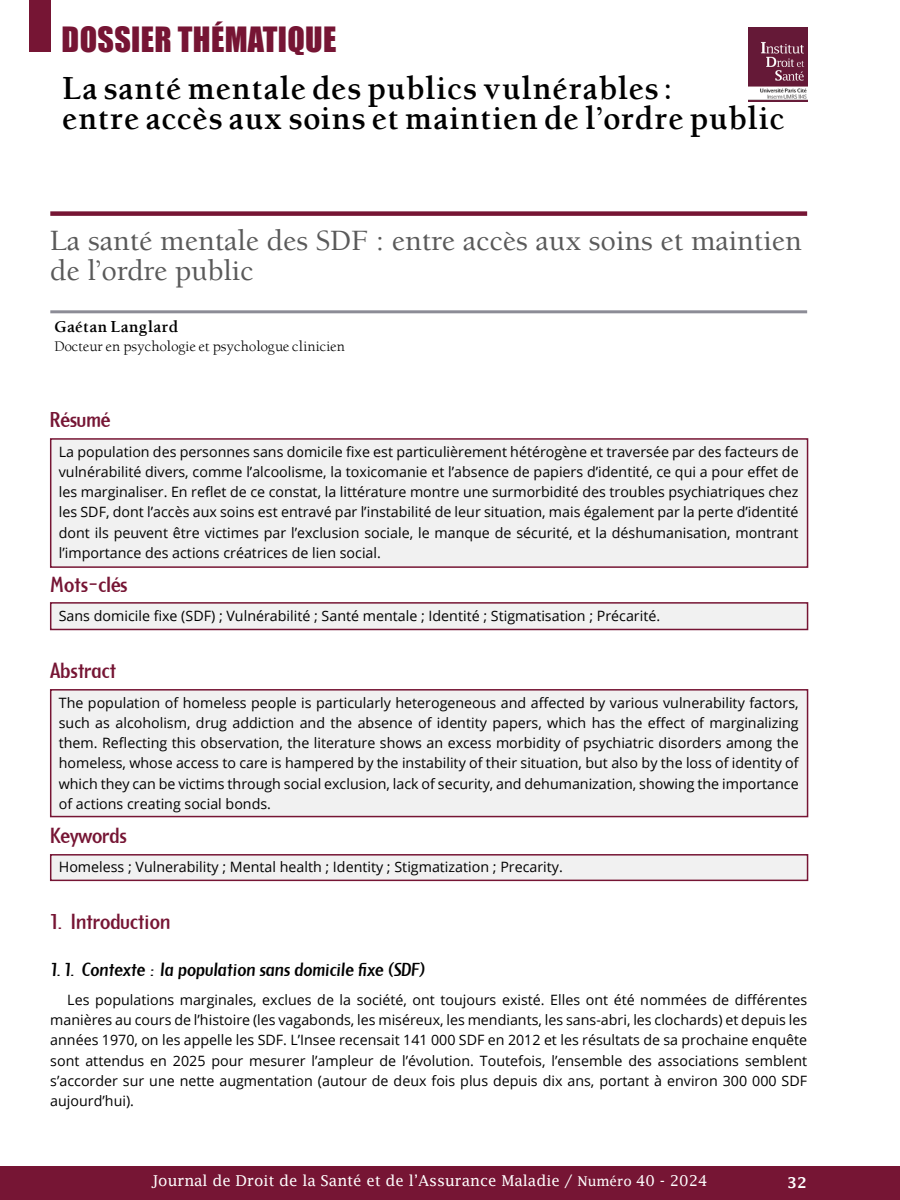
<style>
.page{position:relative;width:900px;height:1200px;background:#fff}
.page>*{position:absolute;margin:0;border:0;box-sizing:border-box;transform-origin:0 0}
.RTDS_Titres_Sections{font:31.95px "Impact";letter-spacing:.01em;color:#761534}
.RTDS_ET1{font:700 30px/30px "Berkeley Oldstyle";color:#000}
.RTDS_TC2{font:500 30px/30px "Berkeley";color:#5a5a5a}
.RTDS_TA1{font:24px "Berkeley";color:#761534}
.RTDS_LT1{font:21px "Berkeley";color:#000}
.t1{font:15px "Lucida Fax";color:#fff}
.RTDS_ANP{font:700 15px "Berkeley Oldstyle";color:#000}
.t2{font:600 15px "Lucida Fax";color:#fff}
.RTDS_Texte{font:14.25px/20.2px "Open Sans";color:#000;text-align:justify}
.RTDS_AF{font:13.5px "Berkeley Oldstyle";color:#000}
.t3{font:13.5px "Lucida Fax";color:#fff}
</style>
<div class="page">
<div style="left:50px;top:854px;width:758px;height:27px;background:#f1f1f1;border:2px solid #761534"></div>
<div style="left:50px;top:689px;width:758px;height:128px;background:#f1f1f1;border:2px solid #761534"></div>
<div style="left:50px;top:602px;width:758px;height:28px;background:#f1f1f1;border:2px solid #761534"></div>
<div style="left:50px;top:438px;width:758px;height:130px;background:#f1f1f1;border:2px solid #761534"></div>
<div style="left:0;top:1167px;width:900px;height:33px;background:#761534"></div>
<div style="left:30px;top:0;width:21px;height:51px;background:#761534"></div>
<img style="left:749px;top:27px;width:58px;height:75px">
<div style="left:50px;top:211px;width:757px;height:5px;background:#761534"></div>
<hr style="left:50px;top:310px;width:757px;height:3px;background:#8c8c96">
<p class="RTDS_Titres_Sections" style="left:62px;top:14px;width:276px">DOSSIER THÉMATIQUE</p>
<p class="RTDS_ET1" style="left:62px;top:74px;width:724px">La santé mentale des publics vulnérables :<br>entre accès aux soins et maintien de l’ordre public</p>
<p class="RTDS_TC2" style="left:50px;top:226px;width:753px">La santé mentale des SDF : entre accès aux soins et maintien de l’ordre public</p>
<p class="RTDS_ANP" style="left:55px;top:318px;width:126px">Gaétan Langlard</p>
<p class="RTDS_AF" style="left:55px;top:338px;width:292px">Docteur en psychologie et psychologue clinicien</p>
<p class="RTDS_TA1" style="left:50px;top:408px;width:62px">Résumé</p>
<p class="RTDS_Texte" style="left:59px;top:441px;width:741px">La population des personnes sans domicile fixe est particulièrement hétérogène et traversée par des facteurs de vulnérabilité divers, comme l’alcoolisme, la toxicomanie et l’absence de papiers d’identité, ce qui a pour effet de les marginaliser. En reflet de ce constat, la littérature montre une surmorbidité des troubles psychiatriques chez les SDF, dont l’accès aux soins est entravé par l’instabilité de leur situation, mais également par la perte d’identité dont ils peuvent être victimes par l’exclusion sociale, le manque de sécurité, et la déshumanisation, montrant l’importance des actions créatrices de lien social.</p>
<p class="RTDS_TA1" style="left:50px;top:573px;width:79px">Mots-clés</p>
<p class="RTDS_Texte" style="left:59px;top:606px;width:603px">Sans domicile fixe (SDF) ; Vulnérabilité ; Santé mentale ; Identité ; Stigmatisation ; Précarité.</p>
<p class="RTDS_TA1" style="left:50px;top:659px;width:68px">Abstract</p>
<p class="RTDS_Texte" style="left:59px;top:692px;width:741px">The population of homeless people is particularly heterogeneous and affected by various vulnerability factors, such as alcoholism, drug addiction and the absence of identity papers, which has the effect of marginalizing them. Reflecting this observation, the literature shows an excess morbidity of psychiatric disorders among the homeless, whose access to care is hampered by the instability of their situation, but also by the loss of identity of which they can be victims through social exclusion, lack of security, and dehumanization, showing the importance of actions creating social bonds.</p>
<p class="RTDS_TA1" style="left:50px;top:824px;width:78px">Keywords</p>
<p class="RTDS_Texte" style="left:59px;top:857px;width:506px">Homeless ; Vulnerability ; Mental health ; Identity ; Stigmatization ; Precarity.</p>
<p class="RTDS_TA1" style="left:50px;top:910px;width:122px">1. Introduction</p>
<p class="RTDS_LT1" style="left:50px;top:960px;width:377px">1.1. Contexte : la population sans domicile fixe (SDF)</p>
<p class="RTDS_Texte" style="left:50px;top:989px;width:758px;text-indent:17px">Les populations marginales, exclues de la société, ont toujours existé. Elles ont été nommées de différentes manières au cours de l’histoire (les vagabonds, les miséreux, les mendiants, les sans-abri, les clochards) et depuis les années 1970, on les appelle les SDF. L’Insee recensait 141 000 SDF en 2012 et les résultats de sa prochaine enquête sont attendus en 2025 pour mesurer l’ampleur de l’évolution. Toutefois, l’ensemble des associations semblent s’accorder sur une nette augmentation (autour de deux fois plus depuis dix ans, portant à environ 300 000 SDF aujourd’hui).</p>
<p class="t1" style="left:152px;top:1172px;width:422px">Journal de Droit de la S nté et de l’Assurance Maladie /</p>
<p class="t1" style="left:636px;top:1172px;width:73px">40 - 20 4</p>
<p class="t3" style="left:577px;top:1173px;width:56px">Numéro</p>
<p class="t1" style="left:172px;top:1173px;width:422px">Journal de Droit de la Santé et de l’Assurance Maladie /</p>
<p class="t1" style="left:656px;top:1173px;width:73px">19 - 2018</p>
<p class="t2" style="left:787px;top:1174px;width:21px">32</p>
<p class="t3" style="left:597px;top:1175px;width:56px">Numéro</p>
</div>
